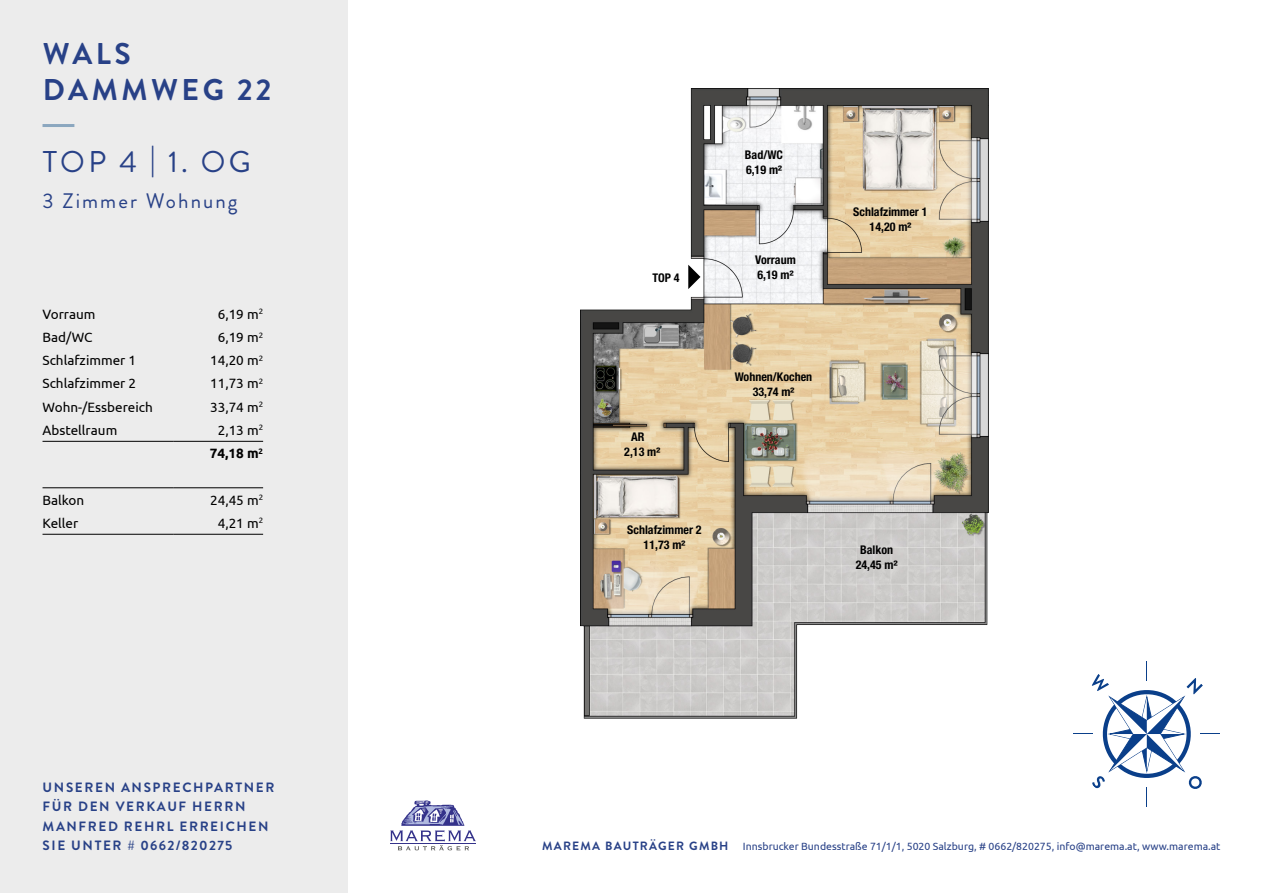
<style>
.page{position:relative;width:1263px;height:893px;background:#fff}
.page>*{position:absolute;margin:0;border:0;box-sizing:border-box;transform-origin:0 0}
.t1{font:700 30px/36px "Brandon Grotesque";letter-spacing:.115em;color:#284187}
.t2{font:30px "Brandon Grotesque";color:#284187}
.t3{font:21px "Brandon Grotesque";letter-spacing:.1em;color:#284187}
.t4{font:13.5px "Ubuntu";color:#000}
.t5{font:700 13.5px/19.5px "Brandon Grotesque";letter-spacing:.12em;color:#284187}
.t6{font:700 13.5px/23.2px "Ubuntu";color:#000;text-align:center}
.t7{font:700 condensed 12px/15px "Helvetica Neue";color:#000;text-align:center}
.t8{font:10.5px "Ubuntu";color:#284187}
.s1{font-weight:400}
.s2{font-family:"Brandon Grotesque";font-weight:700;font-size:12px}
</style>
<div class="page">
<div style="left:0;top:0;width:348px;height:893px;background:#ececec"></div>
<svg style="left:390px;top:800px;width:86px;height:50px"></svg>
<img style="left:581px;top:89px;width:408px;height:630px">
<svg style="left:688px;top:265px;width:12px;height:24px"></svg>
<hr style="left:43px;top:124px;width:31px;height:3px;background:#8ba7bf">
<hr style="left:43px;top:441px;width:131px;height:1px;background:#000">
<hr style="left:174px;top:441px;width:89px;height:1px;background:#000">
<hr style="left:43px;top:487px;width:131px;height:1px;background:#000">
<hr style="left:174px;top:487px;width:89px;height:1px;background:#000">
<hr style="left:43px;top:534px;width:131px;height:1px;background:#000">
<hr style="left:174px;top:534px;width:89px;height:1px;background:#000">
<svg style="left:1073px;top:661px;width:147px;height:146px"></svg>
<h1 class="t1" style="left:43px;top:36px;width:230px">WALS<br>DAMMWEG 22</h1>
<h1 class="t2" style="left:43px;top:141px;width:210px">TOP 4 | 1. OG</h1>
<h2 class="t3" style="left:43px;top:186px;width:197px">3 Zimmer Wohnung</h2>
<p class="t4" style="left:43px;top:306px;width:55px">Vorraum</p>
<p class="t4" style="left:218px;top:306px;width:47px">6,19 m<sup>2</sup></p>
<p class="t4" style="left:43px;top:329px;width:51px">Bad/WC</p>
<p class="t4" style="left:218px;top:329px;width:47px">6,19 m<sup>2</sup></p>
<p class="t4" style="left:43px;top:352px;width:95px">Schlafzimmer 1</p>
<p class="t4" style="left:210px;top:352px;width:54px">14,20 m<sup>2</sup></p>
<p class="t4" style="left:43px;top:375px;width:95px">Schlafzimmer 2</p>
<p class="t4" style="left:210px;top:375px;width:54px">11,73 m<sup>2</sup></p>
<p class="t4" style="left:43px;top:399px;width:112px">Wohn-/Essbereich</p>
<p class="t4" style="left:210px;top:399px;width:54px">33,74 m<sup>2</sup></p>
<p class="t4" style="left:43px;top:422px;width:76px">Abstellraum</p>
<p class="t6" style="left:210px;top:418px;width:55px"><span class="s1">2,13 m</span><sup>2<br></sup>74,18 m<sup>2</sup></p>
<p class="t4" style="left:43px;top:492px;width:43px">Balkon</p>
<p class="t4" style="left:210px;top:492px;width:54px">24,45 m<sup>2</sup></p>
<p class="t4" style="left:43px;top:515px;width:37px">Keller</p>
<p class="t4" style="left:218px;top:515px;width:47px">4,21 m<sup>2</sup></p>
<p class="t5" style="left:43px;top:778px;width:233px">UNSEREN ANSPRECHPARTNER<br>FÜR DEN VERKAUF HERRN<br>MANFRED REHRL ERREICHEN<br>SIE UNTER # 0662/820275</p>
<p class="t7" style="left:652px;top:270px;width:29px">TOP 4</p>
<p class="t7" style="left:745px;top:147px;width:39px;text-align:left">Bad/WC<br>6,19 m²</p>
<p class="t7" style="left:755px;top:252px;width:42px;text-align:left">Vorraum<br>6,19 m²</p>
<p class="t7" style="left:624px;top:429px;width:37px;text-align:left;text-indent:7px">AR<br>2,13 m²</p>
<p class="t7" style="left:627px;top:522px;width:76px">Schlafzimmer 2<br>11,73 m²</p>
<p class="t7" style="left:735px;top:369px;width:79px">Wohnen/Kochen<br>33,74 m²</p>
<p class="t7" style="left:853px;top:204px;width:76px">Schlafzimmer 1<br>14,20 m²</p>
<p class="t7" style="left:856px;top:542px;width:43px">Balkon<br>24,45 m²</p>
<p class="t8" style="left:542px;top:840px;width:680px"><span class="s2">MAREMA BAUTRÄGER GMBH</span> Innsbrucker Bundesstraße 71/1/1, 5020 Salzburg, # 0662/820275, info@marema.at, www.marema.at</p>
</div>
